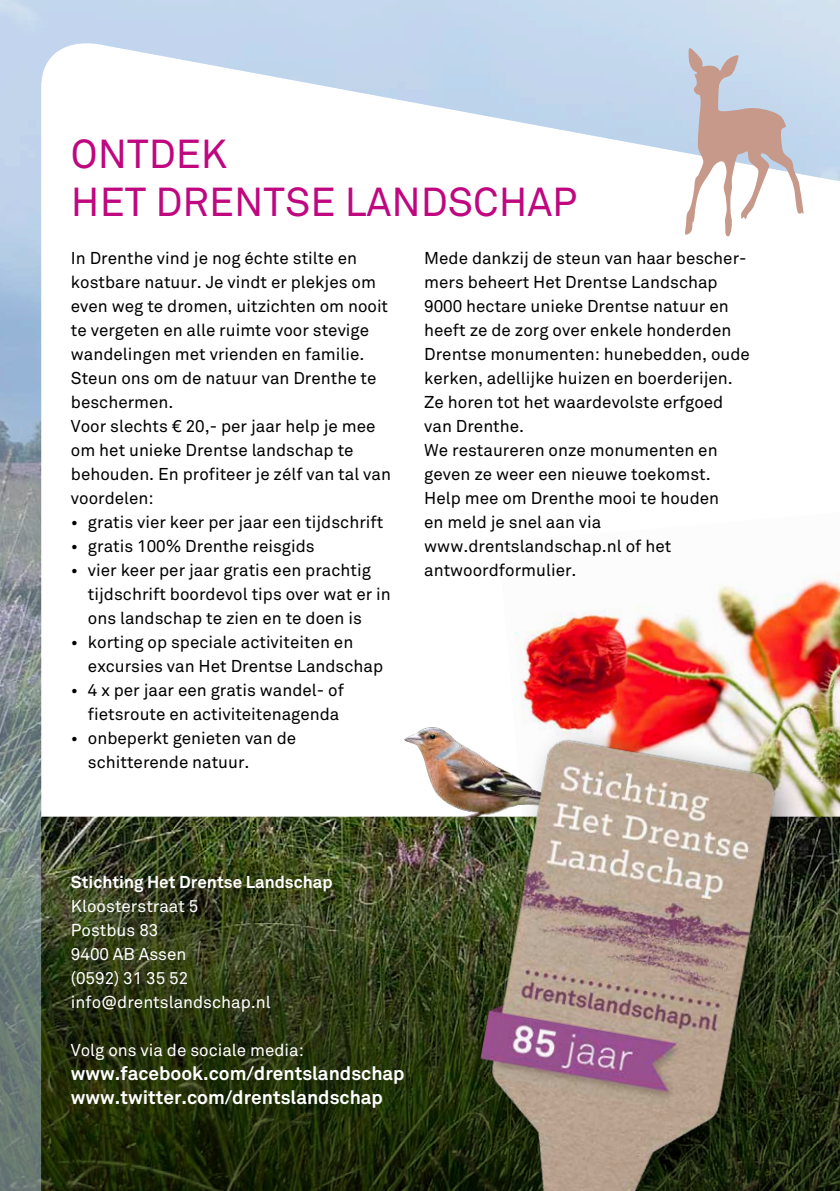
<style>
.page{position:relative;width:840px;height:1191px;background:#fff}
.page>*{position:absolute;margin:0;border:0;box-sizing:border-box;transform-origin:0 0}
.t1{font:40px/48px "Akkurat";color:#bf077f}
.t2{font:700 19px/24px "Akkurat";color:#fff}
.t3{font:17px/24px "Akkurat";color:#000}
.t4{font:17px/24px "Akkurat";color:#fff}
.t5{font:700 17px "Akkurat";color:#fff}
</style>
<div class="page">
<img style="left:0;top:0;width:839px;height:1191px">
<svg style="left:683px;top:48px;width:120px;height:190px"></svg>
<h1 class="t1" style="left:71px;top:131px;width:507px">ONTDEK<br>HET DRENTSE LANDSCHAP</h1>
<p class="t3" style="left:71px;top:247px;width:321px">In Drenthe vind je nog échte stilte en kostbare natuur. Je vindt er plekjes om even weg te dromen, uitzichten om nooit te vergeten en alle ruimte voor stevige wandelingen met vrienden en familie.<br>Steun ons om de natuur van Drenthe te beschermen.<br>Voor slechts € 20,- per jaar help je mee om het unieke Drentse landschap te behouden. En profiteer je zélf van tal van voordelen:</p>
<p class="t3" style="left:71px;top:511px;width:314px">• gratis vier keer per jaar een tijdschrift</p>
<p class="t3" style="left:71px;top:535px;width:245px">• gratis 100% Drenthe reisgids</p>
<p class="t3" style="left:88px;top:559px;width:304px;text-indent:-17px">• vier keer per jaar gratis een prachtig tijdschrift boordevol tips over wat er in ons landschap te zien en te doen is</p>
<p class="t3" style="left:88px;top:631px;width:296px;text-indent:-17px">• korting op speciale activiteiten en excursies van Het Drentse Landschap</p>
<p class="t3" style="left:71px;top:679px;width:274px;text-align:right">• 4 x per jaar een gratis wandel- of fietsroute en activiteitenagenda</p>
<p class="t3" style="left:88px;top:727px;width:210px;text-indent:-17px">• onbeperkt genieten van de schitterende natuur.</p>
<p class="t3" style="left:424px;top:247px;width:327px">Mede dankzij de steun van haar bescher&shy;mers beheert Het Drentse Landschap<br>9000 hectare unieke Drentse natuur en heeft ze de zorg over enkele honderden<br>Drentse monumenten: hunebedden, oude kerken, adellijke huizen en boerderijen.<br>Ze horen tot het waardevolste erfgoed van Drenthe.<br>We restaureren onze monumenten en geven ze weer een nieuwe toekomst.<br>Help mee om Drenthe mooi te houden<br>en meld je snel aan via www.drentslandschap.nl of het antwoordformulier.</p>
<p class="t5" style="left:71px;top:871px;width:263px">Stichting Het Drentse Landschap</p>
<p class="t4" style="left:71px;top:895px;width:201px">Kloosterstraat 5<br>Postbus 83<br>9400 AB Assen<br>(0592) 31 35 52 info@drentslandschap.nl</p>
<p class="t4" style="left:71px;top:1039px;width:234px">Volg ons via de sociale media:</p>
<p class="t2" style="left:71px;top:1061px;width:335px">www.facebook.com/drentslandschap www.twitter.com/drentslandschap</p>
</div>
